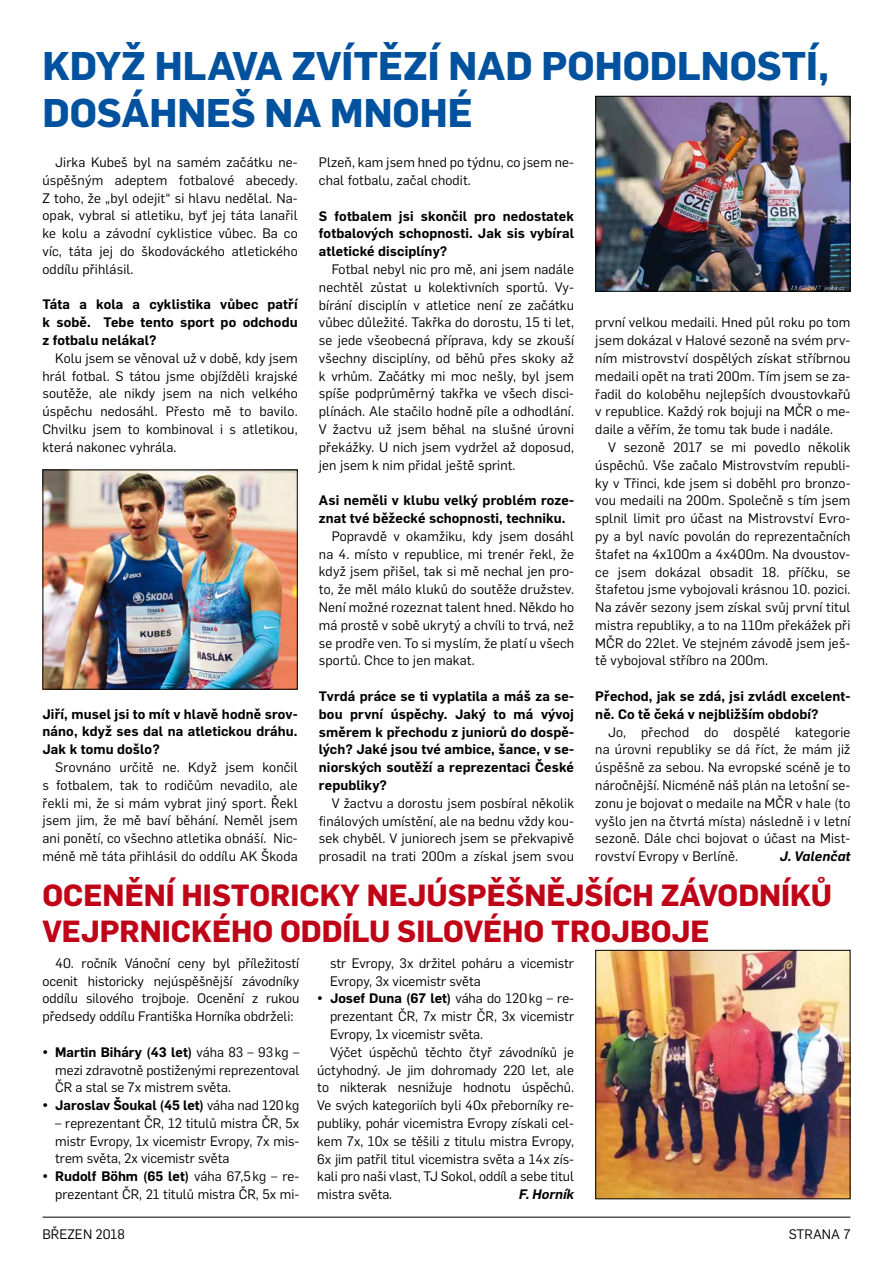
<style>
.page{position:relative;width:893px;height:1263px;background:#fff}
.page>*{position:absolute;margin:0;border:0;box-sizing:border-box;transform-origin:0 0}
.t1{font:700 39.3px/47.1px "Flama";color:#00519e}
.t2{font:700 30px/36px "Flama";color:#c00418}
.t3{font:13.5px/17.9px "Flama";color:#000;text-align:justify}
.t4{font:600 13.5px/17.9px "Flama";letter-spacing:.01em;color:#000;text-align:justify}
.t5{font:italic 600 13.5px "Flama";letter-spacing:.005em;color:#000}
.s1{font-weight:600}
.s2{font-weight:400}
</style>
<div class="page">
<hr style="left:43px;top:1217px;width:807px;height:1px;background:#000">
<img style="left:597px;top:952px;width:251px;height:245px">
<div style="left:595px;top:950px;width:255px;height:249px;border:1px solid #000"></div>
<img style="left:45px;top:471px;width:251px;height:217px">
<div style="left:43px;top:469px;width:255px;height:221px;border:1px solid #000"></div>
<img style="left:597px;top:98px;width:251px;height:192px">
<div style="left:595px;top:96px;width:255px;height:196px;border:1px solid #000"></div>
<h1 class="t1" style="left:43px;top:39px;width:788px">KDYŽ HLAVA ZVÍTĚZÍ NAD POHODLNOSTÍ,<br>DOSÁHNEŠ NA MNOHÉ</h1>
<p class="t3" style="left:43px;top:152px;width:257px;text-indent:13px">Jirka Kubeš byl na samém začátku ne&shy;úspěšným adeptem fotbalové abecedy.<br>Z toho, že „byl odejit“ si hlavu nedělal. Na&shy;opak, vybral si atletiku, byť jej táta lanařil ke kolu a závodní cyklistice vůbec. Ba co víc, táta jej do škodováckého atletického oddílu přihlásil.</p>
<p class="t4" style="left:43px;top:295px;width:257px">Táta a kola a cyklistika vůbec patří k sobě. Tebe tento sport po odchodu z fotbalu nelákal?</p>
<p class="t3" style="left:43px;top:348px;width:257px;text-indent:13px">Kolu jsem se věnoval už v době, kdy jsem hrál fotbal. S tátou jsme objížděli krajské soutěže, ale nikdy jsem na nich velkého úspěchu nedosáhl. Přesto mě to bavilo.<br>Chvilku jsem to kombinoval i s atletikou, která nakonec vyhrála.</p>
<p class="t3" style="left:319px;top:153px;width:257px">Plzeň, kam jsem hned po týdnu, co jsem ne&shy;chal fotbalu, začal chodit.</p>
<p class="t4" style="left:319px;top:206px;width:257px">S fotbalem jsi skončil pro nedostatek fotbalových schopnosti. Jak sis vybíral atletické disciplíny?</p>
<p class="t3" style="left:319px;top:259px;width:257px;text-indent:13px">Fotbal nebyl nic pro mě, ani jsem nadále nechtěl zůstat u kolektivních sportů. Vy&shy;bírání disciplín v atletice není ze začátku vůbec důležité. Takřka do dorostu, 15 ti let, se jede všeobecná příprava, kdy se zkouší všechny disciplíny, od běhů přes skoky až k vrhům. Začátky mi moc nešly, byl jsem spíše podprůměrný takřka ve všech disci&shy;plínách. Ale stačilo hodně píle a odhodlání.<br>V žactvu už jsem běhal na slušné úrovni překážky. U nich jsem vydržel až doposud, jen jsem k nim přidal ještě sprint.</p>
<p class="t4" style="left:319px;top:490px;width:257px">Asi neměli v klubu velký problém roze&shy;znat tvé běžecké schopnosti, techniku.</p>
<p class="t3" style="left:319px;top:526px;width:257px;text-indent:13px">Popravdě v okamžiku, kdy jsem dosáhl na 4. místo v republice, mi trenér řekl, že když jsem přišel, tak si mě nechal jen pro&shy;to, že měl málo kluků do soutěže družstev.<br>Není možné rozeznat talent hned. Někdo ho má prostě v sobě ukrytý a chvíli to trvá, než se prodře ven. To si myslím, že platí u všech sportů. Chce to jen makat.</p>
<p class="t4" style="left:319px;top:686px;width:257px">Tvrdá práce se ti vyplatila a máš za se&shy;bou první úspěchy. Jaký to má vývoj směrem k přechodu z juniorů do dospě&shy;lých? Jaké jsou tvé ambice, šance, v se&shy;niorských soutěží a reprezentaci České republiky?</p>
<p class="t3" style="left:319px;top:793px;width:257px;text-indent:13px">V žactvu a dorostu jsem posbíral několik finálových umístění, ale na bednu vždy kou&shy;sek chyběl. V juniorech jsem se překvapivě prosadil na trati 200m a získal jsem svou</p>
<p class="t3" style="left:595px;top:313px;width:257px">první velkou medaili. Hned půl roku po tom jsem dokázal v Halové sezoně na svém prv&shy;ním mistrovství dospělých získat stříbrnou medaili opět na trati 200m. Tím jsem se za&shy;řadil do koloběhu nejlepších dvoustovkařů v republice. Každý rok bojuji na MČR o me&shy;daile a věřím, že tomu tak bude i nadále.</p>
<p class="t3" style="left:595px;top:437px;width:257px;text-indent:13px">V sezoně 2017 se mi povedlo několik úspěchů. Vše začalo Mistrovstvím republi&shy;ky v Třinci, kde jsem si doběhl pro bronzo&shy;vou medaili na 200m. Společně s tím jsem splnil limit pro účast na Mistrovství Evro&shy;py a byl navíc povolán do reprezentačních štafet na 4x100m a 4x400m. Na dvoustov&shy;ce jsem dokázal obsadit 18. příčku, se štafetou jsme vybojovali krásnou 10. pozici.<br>Na závěr sezony jsem získal svůj první titul mistra republiky, a to na 110m překážek při MČR do 22let. Ve stejném závodě jsem ješ&shy;tě vybojoval stříbro na 200m.</p>
<p class="t4" style="left:595px;top:686px;width:257px">Přechod, jak se zdá, jsi zvládl excelent&shy;ně. Co tě čeká v nejbližším období?</p>
<p class="t3" style="left:595px;top:722px;width:257px;text-indent:13px">Jo, přechod do dospělé kategorie na úrovni republiky se dá říct, že mám již úspěšně za sebou. Na evropské scéně je to náročnější. Nicméně náš plán na letošní se&shy;zonu je bojovat o medaile na MČR v hale (to vyšlo jen na čtvrtá místa) následně i v letní sezoně. Dále chci bojovat o účast na Mist&shy;rovství Evropy v Berlíně.</p>
<p class="t4" style="left:43px;top:704px;width:257px">Jiří, musel jsi to mít v hlavě hodně srov&shy;náno, když ses dal na atletickou dráhu.<br>Jak k tomu došlo?</p>
<p class="t3" style="left:43px;top:757px;width:257px;text-indent:13px">Srovnáno určitě ne. Když jsem končil s fotbalem, tak to rodičům nevadilo, ale řekli mi, že si mám vybrat jiný sport. Řekl jsem jim, že mě baví běhání. Neměl jsem ani ponětí, co všechno atletika obnáší. Nic&shy;méně mě táta přihlásil do oddílu AK Škoda</p>
<p class="t5" style="left:780px;top:847px;width:72px">J. Valenčat</p>
<h2 class="t2" style="left:43px;top:875px;width:791px">OCENĚNÍ HISTORICKY NEJÚSPĚŠNĚJŠÍCH ZÁVODNÍKŮ<br>VEJPRNICKÉHO ODDÍLU SILOVÉHO TROJBOJE</h2>
<p class="t3" style="left:43px;top:953px;width:258px;text-indent:13px">40. ročník Vánoční ceny byl příležitostí ocenit historicky nejúspěšnější závodníky oddílu silového trojboje. Ocenění z rukou předsedy oddílu Františka Horníka obdrželi:</p>
<p class="t3" style="left:55px;top:1042px;width:245px;text-indent:-13px"><span class="s1">• Martin Biháry (43 let)</span> váha 83 – 93kg – mezi zdravotně postiženými reprezentoval ČR a stal se 7x mistrem světa.</p>
<p class="t4" style="left:43px;top:1095px;width:258px">• Jaroslav Šoukal (45 let) <span class="s2">váha nad 120kg</span></p>
<p class="t3" style="left:55px;top:1113px;width:246px">– reprezentant ČR, 12 titulů mistra ČR, 5x mistr Evropy, 1x vicemistr Evropy, 7x mis&shy;trem světa, 2x vicemistr světa</p>
<p class="t3" style="left:43px;top:1167px;width:258px;text-align:right"><span class="s1">• Rudolf Böhm (65 let)</span> váha 67,5kg – re&shy;prezentant ČR, 21 titulů mistra ČR, 5x mi-</p>
<p class="t3" style="left:330px;top:953px;width:245px">str Evropy, 3x držitel poháru a vicemistr<br>Evropy, 3x vicemistr světa</p>
<p class="t4" style="left:317px;top:989px;width:258px">• Josef Duna (67 let) <span class="s2">váha do 120kg – re-</span></p>
<p class="t3" style="left:330px;top:1006px;width:246px">prezentant ČR, 7x mistr ČR, 3x vicemistr</p>
<p class="t3" style="left:330px;top:1024px;width:155px">Evropy, 1x vicemistr světa.</p>
<p class="t3" style="left:330px;top:1042px;width:246px">Výčet úspěchů těchto čtyř závodníků je</p>
<p class="t3" style="left:317px;top:1060px;width:258px">úctyhodný. Je jim dohromady 220 let, ale</p>
<p class="t3" style="left:317px;top:1078px;width:258px">to nikterak nesnižuje hodnotu úspěchů.</p>
<p class="t3" style="left:317px;top:1095px;width:258px">Ve svých kategoriích byli 40x přeborníky re-</p>
<p class="t3" style="left:317px;top:1113px;width:258px">publiky, pohár vicemistra Evropy získali cel-</p>
<p class="t3" style="left:317px;top:1131px;width:258px">kem 7x, 10x se těšili z titulu mistra Evropy,</p>
<p class="t3" style="left:317px;top:1149px;width:258px">6x jim patřil titul vicemistra světa a 14x zís-</p>
<p class="t3" style="left:317px;top:1167px;width:258px">kali pro naši vlast, TJ Sokol, oddíl a sebe titul</p>
<p class="t3" style="left:317px;top:1184px;width:77px">mistra světa.</p>
<p class="t5" style="left:519px;top:1184px;width:57px">F. Horník</p>
<p class="t3" style="left:43px;top:1224px;width:84px">BŘEZEN 2018</p>
<p class="t3" style="left:789px;top:1224px;width:63px">STRANA 7</p>
</div>
